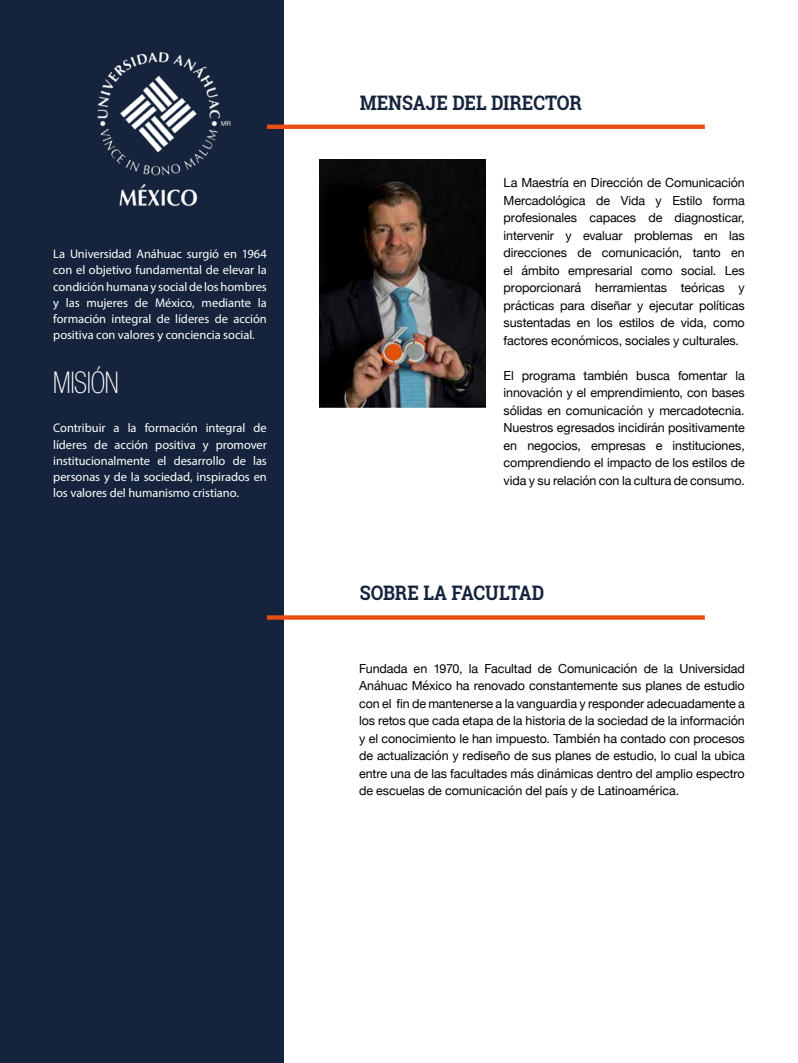
<style>
.page{position:relative;width:798px;height:1063px;background:#fff}
.page>*{position:absolute;margin:0;border:0;box-sizing:border-box;transform-origin:0 0}
.t1{font:100 condensed 30px "Helvetica Neue";letter-spacing:-.015em;color:#fff;scale:.9 1}
.t2{font:700 20px "Roboto Slab";color:#15243c;scale:.9 1}
.t3{font:12.5px/17.5px "Helvetica Neue";letter-spacing:-.01em;color:#000;text-align:justify}
.t4{font:12.5px/16.2px "Myriad Pro";letter-spacing:-.005em;color:#fff;text-align:justify}
</style>
<div class="page">
<div style="left:0;top:0;width:283px;height:1063px;background:#15243c"></div>
<hr style="left:267px;top:125px;width:437px;height:4px;background:#e84e0f">
<div style="left:267px;top:615px;width:437px;height:5px;background:#e84e0f"></div>
<img style="left:93px;top:47px;width:140px;height:163px">
<img style="left:319px;top:159px;width:166px;height:248px">
<p class="t4" style="left:53px;top:246px;width:215px">La Universidad Anáhuac surgió en 1964 con el objetivo fundamental de elevar la condición humana y social de los hombres y las mujeres de México, mediante la formación integral de líderes de acción positiva con valores y conciencia social.</p>
<h1 class="t1" style="left:53px;top:366px;width:75px">MISIÓN</h1>
<p class="t4" style="left:53px;top:420px;width:215px">Contribuir a la formación integral de líderes de acción positiva y promover institucionalmente el desarrollo de las personas y de la sociedad, inspirados en los valores del humanismo cristiano.</p>
<h2 class="t2" style="left:359px;top:89px;width:248px">MENSAJE DEL DIRECTOR</h2>
<p class="t3" style="left:503px;top:175px;width:242px">La Maestría en Dirección de Comunicación Mercadológica de Vida y Estilo forma profesionales capaces de diagnosticar, intervenir y evaluar problemas en las direcciones de comunicación, tanto en el ámbito empresarial como social. Les proporcionará herramientas teóricas y prácticas para diseñar y ejecutar políticas sustentadas en los estilos de vida, como factores económicos, sociales y culturales.</p>
<p class="t3" style="left:503px;top:367px;width:242px">El programa también busca fomentar la innovación y el emprendimiento, con bases sólidas en comunicación y mercadotecnia.<br>Nuestros egresados incidirán positivamente en negocios, empresas e instituciones, comprendiendo el impacto de los estilos de vida y su relación con la cultura de consumo.</p>
<h2 class="t2" style="left:359px;top:579px;width:206px">SOBRE LA FACULTAD</h2>
<p class="t3" style="left:359px;top:660px;width:387px">Fundada en 1970, la Facultad de Comunicación de la Universidad Anáhuac México ha renovado constantemente sus planes de estudio con el fin de mantenerse a la vanguardia y responder adecuadamente a los retos que cada etapa de la historia de la sociedad de la información y el conocimiento le han impuesto. También ha contado con procesos de actualización y rediseño de sus planes de estudio, lo cual la ubica entre una de las facultades más dinámicas dentro del amplio espectro de escuelas de comunicación del país y de Latinoamérica.</p>
</div>
